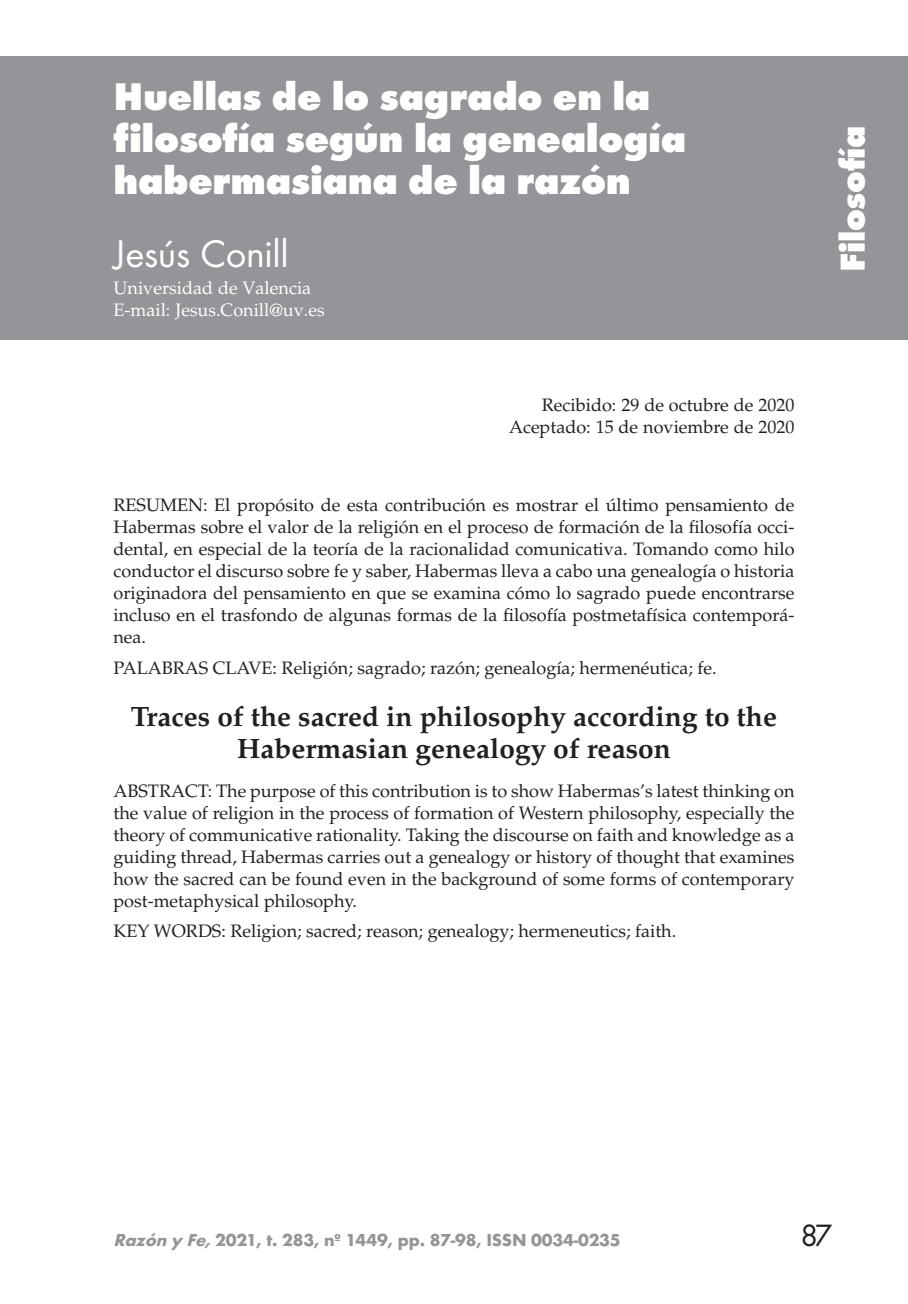
<style>
.page{position:relative;width:908px;height:1304px;background:#fff}
.page>*{position:absolute;margin:0;border:0;box-sizing:border-box;transform-origin:0 0}
.t1{font:800 40px/42px "Futura T";letter-spacing:-.01em;color:#fff}
.t2{font:40px "Futura T";letter-spacing:-.01em;color:#fff}
.t3{font:800 36px "Futura T";letter-spacing:-.01em;color:#fff}
.t4{font:32px "Futura T";color:#231f20}
.t5{font:700 28px/32px "Palatino";color:#231f20;text-align:center}
.t6{font:18px/22px "Palatino";color:#231f20;text-align:justify}
.t7{font:700 18px "Futura T";letter-spacing:-.01em;color:#939598}
.t8{font:18px/22px "Palatino";color:#fff}
.s1{font-style:italic}
</style>
<div class="page">
<div style="left:0;top:57px;width:907px;height:283px;background:#939598"></div>
<h1 class="t1" style="left:113px;top:76px;width:574px">Huellas de lo sagrado en la filosofía según la genealogía habermasiana de la razón</h1>
<h1 class="t2" style="left:113px;top:230px;width:177px">Jesús Conill</h1>
<p class="t8" style="left:113px;top:278px;width:213px">Universidad de Valencia<br>E-mail: Jesus.Conill@uv.es</p>
<p class="t6" style="left:508px;top:394px;width:287px;text-align:right">Recibido: 29 de octubre de 2020<br>Aceptado: 15 de noviembre de 2020</p>
<p class="t6" style="left:113px;top:495px;width:682px">RESUMEN: El propósito de esta contribución es mostrar el último pensamiento de Habermas sobre el valor de la religión en el proceso de formación de la filosofía occi&shy;dental, en especial de la teoría de la racionalidad comunicativa. Tomando como hilo conductor el discurso sobre fe y saber, Habermas lleva a cabo una genealogía o historia originadora del pensamiento en que se examina cómo lo sagrado puede encontrarse incluso en el trasfondo de algunas formas de la filosofía postmetafísica contemporá&shy;nea.</p>
<p class="t6" style="left:113px;top:657px;width:604px">PALABRAS CLAVE: Religión; sagrado; razón; genealogía; hermenéutica; fe.</p>
<h3 class="t5" style="left:131px;top:701px;width:647px">Traces of the sacred in philosophy according to the<br>Habermasian genealogy of reason</h3>
<p class="t6" style="left:113px;top:780px;width:682px">ABSTRACT: The purpose of this contribution is to show Habermas’s latest thinking on the value of religion in the process of formation of Western philosophy, especially the theory of communicative rationality. Taking the discourse on faith and knowledge as a guiding thread, Habermas carries out a genealogy or history of thought that examines how the sacred can be found even in the background of some forms of contemporary post-metaphysical philosophy.</p>
<p class="t6" style="left:113px;top:920px;width:564px">KEY WORDS: Religion; sacred; reason; genealogy; hermeneutics; faith.</p>
<h2 class="t3" style="left:830px;top:272px;width:148px;rotate:-90deg">Filosofía</h2>
<p class="t7" style="left:113px;top:1230px;width:508px"><span class="s1">Razón y Fe,</span>2021, t. 283, nº 1449, pp. 87-98, ISSN 0034-0235</p>
<h3 class="t4" style="left:799px;top:1217px;width:34px">87</h3>
</div>
